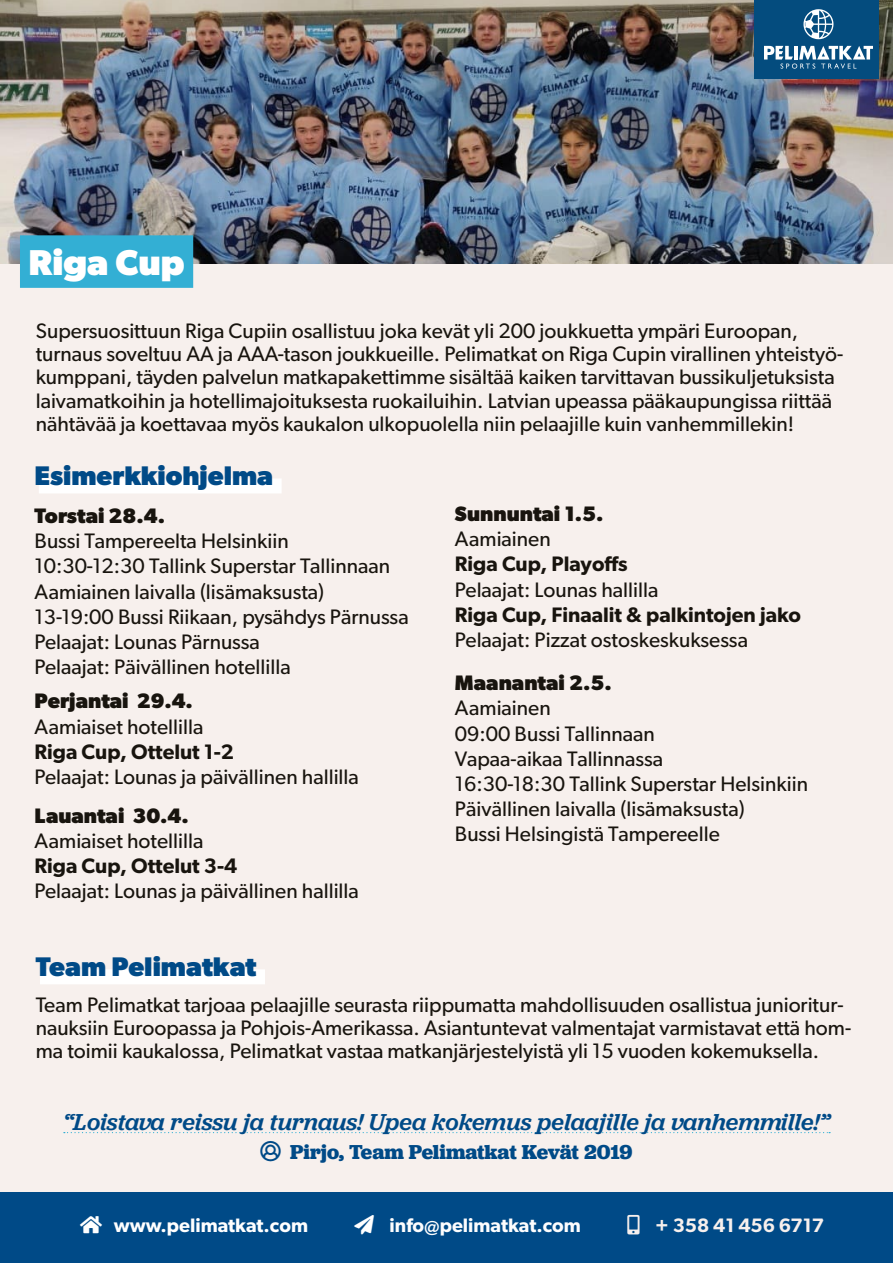
<style>
.page{position:relative;width:893px;height:1263px;background:#f7f0ed}
.page>*{position:absolute;margin:0;border:0;box-sizing:border-box;transform-origin:0 0}
.t1{font:700 36px "Gibson";color:#fff}
.t2{font:700 27px "Gibson";color:#004a87}
.t3{font:italic 500 24px "Jubilat";color:#004a87}
.t4{font:21px/25.2px "Gibson";color:#18140e}
.t5{font:600 21px "Gibson";color:#18140e}
.t6{font:700 21px "Gibson";color:#18140e}
.t7{font:700 21px "Jubilat";letter-spacing:-.005em;color:#004a87}
.t8{font:600 19.5px "Gibson";color:#fdfdfe}
.t9{font:600 19.5px "Gibson";color:#fff}
.t10{font:600 19.5px "Gibson";color:#f7f0ed}
.s1{color:#fff}
</style>
<div class="page">
<div style="left:0;top:1193px;width:893px;height:70px;background:#004a87"></div>
<img style="left:0;top:0;width:893px;height:264px">
<div style="left:754px;top:0;width:124px;height:79px;background:#044c7e"></div>
<svg style="left:803px;top:9px;width:30px;height:30px"></svg>
<svg style="left:764px;top:46px;width:109px;height:23px"></svg>
<div style="left:20px;top:235px;width:173px;height:53px;background:#33afd4"></div>
<div style="left:40px;top:969px;width:225px;height:15px;background:#fff"></div>
<svg style="left:64px;top:1132px;width:766px;height:1px"></svg>
<div style="left:39px;top:478px;width:243px;height:15px;background:#fff"></div>
<h1 class="t1" style="left:28px;top:241px;width:158px">Riga Cup</h1>
<p class="t4" style="left:36px;top:319px;width:809px;line-height:23.2px">Supersuosittuun Riga Cupiin osallistuu joka kevät yli 200 joukkuetta ympäri Euroopan, turnaus soveltuu AA ja AAA-tason joukkueille. Pelimatkat on Riga Cupin virallinen yhteistyö&shy;kumppani, täyden palvelun matkapakettimme sisältää kaiken tarvittavan bussikuljetuksista laivamatkoihin ja hotellimajoituksesta ruokailuihin. Latvian upeassa pääkaupungissa riittää nähtävää ja koettavaa myös kaukalon ulkopuolella niin pelaajille kuin vanhemmillekin!</p>
<p class="t2" style="left:35px;top:460px;width:240px">Esimerkkiohjelma</p>
<p class="t6" style="left:35px;top:503px;width:132px">Torstai 28.4.</p>
<p class="t4" style="left:35px;top:528px;width:376px">Bussi Tampereelta Helsinkiin<br>10:30-12:30 Tallink Superstar Tallinnaan Aamiainen laivalla (lisämaksusta)<br>13-19:00 Bussi Riikaan, pysähdys Pärnussa Pelaajat: Lounas Pärnussa<br>Pelaajat: Päivällinen hotellilla</p>
<p class="t6" style="left:35px;top:689px;width:160px">Perjantai 29.4.</p>
<p class="t4" style="left:35px;top:713px;width:170px">Aamiaiset hotellilla</p>
<p class="t5" style="left:35px;top:739px;width:201px">Riga Cup, Ottelut 1-2</p>
<p class="t4" style="left:35px;top:764px;width:326px">Pelaajat: Lounas ja päivällinen hallilla</p>
<p class="t6" style="left:35px;top:803px;width:156px">Lauantai 30.4.</p>
<p class="t4" style="left:35px;top:828px;width:170px">Aamiaiset hotellilla</p>
<p class="t5" style="left:35px;top:853px;width:204px">Riga Cup, Ottelut 3-4</p>
<p class="t4" style="left:35px;top:878px;width:326px">Pelaajat: Lounas ja päivällinen hallilla</p>
<p class="t6" style="left:455px;top:501px;width:150px">Sunnuntai 1.5.</p>
<p class="t4" style="left:455px;top:526px;width:97px">Aamiainen</p>
<p class="t5" style="left:455px;top:552px;width:174px">Riga Cup, Playoffs</p>
<p class="t4" style="left:455px;top:576px;width:205px">Pelaajat: Lounas hallilla</p>
<p class="t5" style="left:455px;top:602px;width:348px">Riga Cup, Finaalit &amp; palkintojen jako</p>
<p class="t4" style="left:455px;top:627px;width:295px">Pelaajat: Pizzat ostoskeskuksessa</p>
<p class="t6" style="left:455px;top:670px;width:158px">Maanantai 2.5.</p>
<p class="t4" style="left:455px;top:695px;width:355px">Aamiainen<br>09:00 Bussi Tallinnaan<br>Vapaa-aikaa Tallinnassa<br>16:30-18:30 Tallink Superstar Helsinkiin<br>Päivällinen laivalla (lisämaksusta)<br>Bussi Helsingistä Tampereelle</p>
<p class="t2" style="left:36px;top:950px;width:222px">Team Pelimatkat</p>
<p class="t4" style="left:36px;top:993px;width:817px;line-height:23.2px">Team Pelimatkat tarjoaa pelaajille seurasta riippumatta mahdollisuuden osallistua junioritur&shy;nauksiin Euroopassa ja Pohjois-Amerikassa. Asiantuntevat valmentajat varmistavat että hom&shy;ma toimii kaukalossa, Pelimatkat vastaa matkanjärjestelyistä yli 15 vuoden kokemuksella.</p>
<p class="t3" style="left:63px;top:1106px;width:768px">“Loistava reissu ja turnaus! Upea kokemus pelaajille ja vanhemmille!”</p>
<p class="t7" style="left:290px;top:1139px;width:344px">Pirjo, Team Pelimatkat Kevät 2019</p>
<p class="t9" style="left:80px;top:1214px;width:229px">★□ www.pelimatkat.com</p>
<p class="t8" style="left:355px;top:1214px;width:228px"><span class="s1">●■</span> info@pelimatkat.com</p>
<p class="t10" style="left:627px;top:1214px;width:198px">□●●▼ + 358 41 456 6717</p>
</div>
